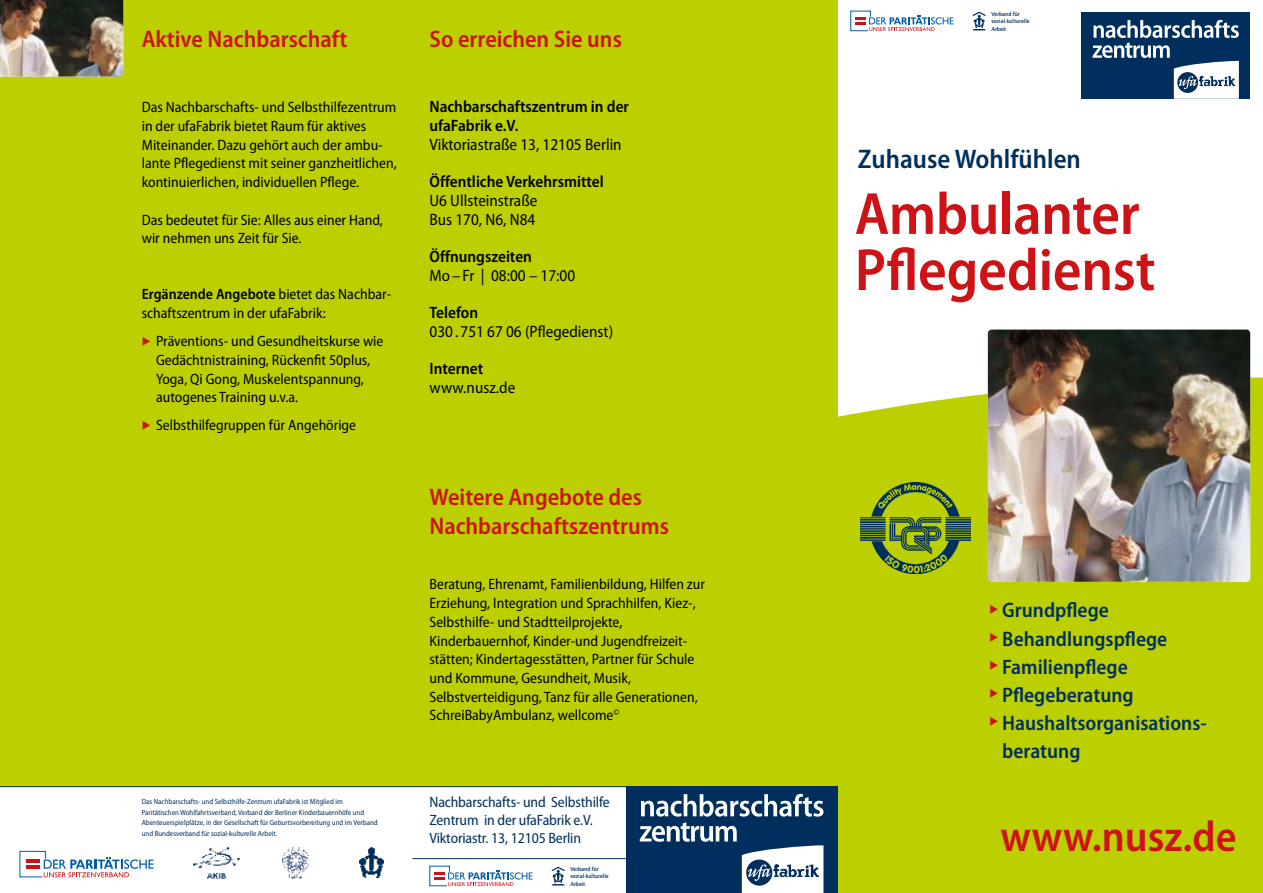
<style>
.page{position:relative;width:1263px;height:893px;background:#fff}
.page>*{position:absolute;margin:0;border:0;box-sizing:border-box;transform-origin:0 0}
.t1{font:600 semi-condensed 60px/56.1px "Myriad Pro";letter-spacing:-.005em;color:#cd1316}
.t2{font:600 semi-condensed 43.5px "Myriad Pro";color:#cd1316}
.t3{font:600 semi-condensed 27px "Myriad Pro";color:#002f5d}
.t4{font:600 semi-condensed 24px/28.8px "Myriad Pro";color:#cd1316}
.t5{font:600 semi-condensed 21px/28px "Myriad Pro";color:#002f5d}
.t6{font:semi-condensed 16.5px/18.8px "Myriad Pro";color:#000}
.t7{font:600 semi-condensed 16.5px/18.8px "Myriad Pro";color:#000}
.t8{font:semi-condensed 15px/18.8px "Myriad Pro";color:#000}
.t9{font:semi-condensed 15px/18px "Myriad Pro";letter-spacing:-.01em;color:#002f5d}
.t10{font:semi-condensed 7.5px/10.5px "Myriad Pro";color:#002f5d}
.t11{font:500 6px/7.2px "Quay Sans";color:#002f5d}
.s1{font-weight:600}
.s2{color:#cd1316}
</style>
<div class="page">
<div style="left:0;top:0;width:412px;height:787px;background:#bccf00"></div>
<img style="left:0;top:0;width:123px;height:77px">
<img style="left:360px;top:848px;width:23px;height:29px">
<img style="left:282px;top:847px;width:28px;height:32px">
<img style="left:193px;top:847px;width:46px;height:32px">
<div style="left:838px;top:377px;width:425px;height:516px;background:#bccf00"></div>
<img style="left:988px;top:330px;width:262px;height:252px;border-radius:4px">
<img style="left:860px;top:483px;width:111px;height:91px">
<div style="left:412px;top:0;width:426px;height:787px;background:#bccf00"></div>
<hr style="left:0;top:786px;width:838px;height:1px;background:#002f5d">
<hr style="left:412px;top:858px;width:426px;height:1px;background:#002f5d">
<svg style="left:429px;top:866px;width:104px;height:20px"></svg>
<svg style="left:551px;top:867px;width:14px;height:18px"></svg>
<svg style="left:19px;top:851px;width:135px;height:27px"></svg>
<div style="left:1081px;top:13px;width:169px;height:86px;background:#002f5d"></div>
<svg style="left:1092px;top:20px;width:147px;height:79px"></svg>
<div style="left:626px;top:787px;width:212px;height:106px;background:#002f5d"></div>
<svg style="left:640px;top:794px;width:183px;height:99px"></svg>
<svg style="left:850px;top:11px;width:104px;height:20px"></svg>
<svg style="left:972px;top:12px;width:14px;height:18px"></svg>
<h3 class="t4" style="left:142px;top:25px;width:207px">Aktive Nachbarschaft</h3>
<p class="t8" style="left:142px;top:98px;width:257px">Das Nachbarschafts- und Selbsthilfezentrum in der ufaFabrik bietet Raum für aktives Miteinander. Dazu gehört auch der ambu&shy;lante Pflegedienst mit seiner ganzheitlichen, kontinuierlichen, individuellen Pflege.</p>
<p class="t8" style="left:142px;top:210px;width:243px">Das bedeutet für Sie: Alles aus einer Hand, wir nehmen uns Zeit für Sie.</p>
<p class="t8" style="left:142px;top:285px;width:251px"><span class="s1">Ergänzende Angebote</span> bietet das Nachbar&shy;schaftszentrum in der ufaFabrik:</p>
<p class="t8" style="left:156px;top:332px;width:229px;text-indent:-14px"><span class="s2">◆</span> Präventions- und Gesundheitskurse wie Gedächtnistraining, Rückenfit 50plus, Yoga, Qi Gong, Muskelentspannung, autogenes Training u.v.a.</p>
<p class="t8" style="left:142px;top:416px;width:216px"><span class="s2">◆</span> Selbsthilfegruppen für Angehörige</p>
<p class="t10" style="left:142px;top:797px;width:238px">Das Nachbarschafts- und Selbsthilfe-Zentrum ufaFabrik ist Mitglied im Paritätischen Wohlfahrtsverband, Verband der Berliner Kinderbauernhöfe und Abenteuerspielplätze, in der Gesellschaft für Geburtsvorbereitung und im Verband und Bundesverband für sozial-kulturelle Arbeit.</p>
<h3 class="t4" style="left:429px;top:25px;width:194px">So erreichen Sie uns</h3>
<p class="t7" style="left:429px;top:98px;width:201px">Nachbarschaftszentrum in der ufaFabrik e.V.</p>
<p class="t6" style="left:429px;top:135px;width:194px">Viktoriastraße 13, 12105 Berlin</p>
<p class="t7" style="left:429px;top:172px;width:176px">Öffentliche Verkehrsmittel</p>
<p class="t6" style="left:429px;top:191px;width:109px">U6 Ullsteinstraße<br>Bus 170, N6, N84</p>
<p class="t7" style="left:429px;top:247px;width:104px">Öffnungszeiten</p>
<p class="t6" style="left:429px;top:266px;width:147px">Mo –Fr | 08:00 – 17:00</p>
<p class="t7" style="left:429px;top:303px;width:50px">Telefon</p>
<p class="t6" style="left:429px;top:322px;width:185px">030 . 751 67 06 (Pflegedienst)</p>
<p class="t7" style="left:429px;top:360px;width:55px">Internet</p>
<p class="t6" style="left:429px;top:378px;width:87px">www.nusz.de</p>
<h3 class="t4" style="left:429px;top:483px;width:241px">Weitere Angebote des<br>Nachbarschaftszentrums</h3>
<p class="t8" style="left:429px;top:575px;width:277px">Beratung, Ehrenamt, Familienbildung, Hilfen zur Erziehung, Integration und Sprachhilfen, Kiez-, Selbsthilfe- und Stadtteilprojekte, Kinderbauernhof, Kinder-und Jugendfreizeit&shy;stätten; Kindertagesstätten, Partner für Schule und Kommune, Gesundheit, Musik, Selbstverteidigung, Tanz für alle Generationen, SchreiBabyAmbulanz, wellcome<sup>©</sup></p>
<p class="t9" style="left:429px;top:794px;width:182px">Nachbarschafts- und Selbsthilfe<br>Zentrum in der ufaFabrik e.V.<br>Viktoriastr. 13, 12105 Berlin</p>
<p class="t11" style="left:570px;top:866px;width:40px">Verband für sozial-kulturelle<br>Arbeit</p>
<p class="t11" style="left:991px;top:11px;width:40px">Verband für sozial-kulturelle<br>Arbeit</p>
<h3 class="t3" style="left:858px;top:144px;width:224px">Zuhause Wohlfühlen</h3>
<h1 class="t1" style="left:855px;top:187px;width:302px">Ambulanter<br>Pflegedienst</h1>
<h3 class="t5" style="left:989px;top:597px;width:121px"><sup>◆</sup> Grundpflege</h3>
<h3 class="t5" style="left:989px;top:625px;width:179px"><sup>◆</sup> Behandlungspflege</h3>
<h3 class="t5" style="left:989px;top:653px;width:140px"><sup>◆</sup> Familienpflege</h3>
<h3 class="t5" style="left:989px;top:681px;width:146px"><sup>◆</sup> Pflegeberatung</h3>
<h3 class="t5" style="left:1002px;top:709px;width:206px;text-indent:-13px"><sup>◆</sup> Haushaltsorganisations&shy;beratung</h3>
<h2 class="t2" style="left:1000px;top:813px;width:238px">www.nusz.de</h2>
</div>
